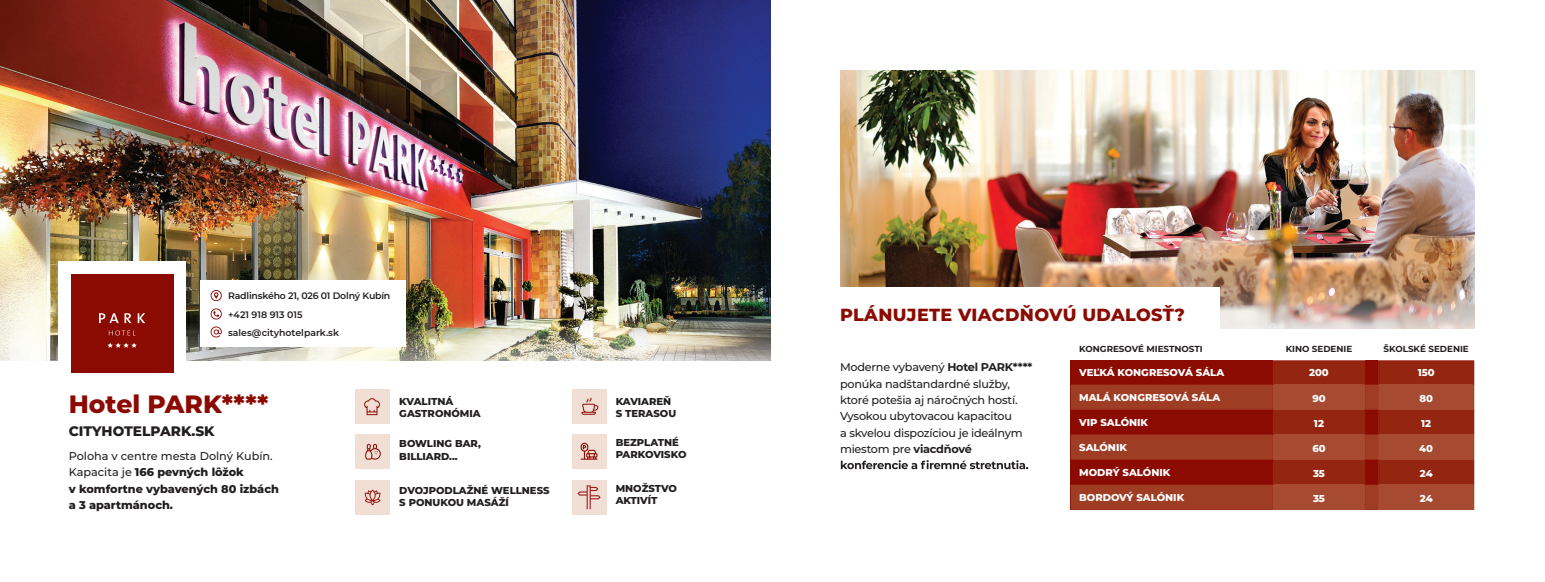
<style>
.page{position:relative;width:1545px;height:582px;background:#fff}
.page>*{position:absolute;margin:0;border:0;box-sizing:border-box;transform-origin:0 0}
.t1{font:800 25px "Montserrat";color:#8b0a02}
.t2{font:800 17.5px "Montserrat";letter-spacing:.02em;color:#8b0a02}
.t3{font:800 13.75px "Montserrat";color:#231f20}
.t4{font:500 11.25px/16.2px "Montserrat";letter-spacing:-.02em;color:#231f20}
.t5{font:800 11.25px/16.2px "Montserrat";color:#231f20}
.t6{font:800 10px/12.5px "Montserrat";color:#231f20}
.t7{font:800 10px "Montserrat";color:#fff}
.t8{font:600 9.38px "Montserrat";letter-spacing:-.01em;color:#231f20}
.t9{font:700 8.75px "Montserrat";color:#231f20}
.s1{font-weight:500}
.s2{font-weight:700}
</style>
<div class="page">
<img style="left:0;top:0;width:771px;height:360px">
<svg style="left:841px;top:460px;width:187px;height:8px"></svg>
<div style="left:355px;top:388px;width:35px;height:35px;background:#f1ded4"></div>
<svg style="left:364px;top:398px;width:16px;height:17px"></svg>
<div style="left:572px;top:388px;width:34px;height:35px;background:#f1ded4"></div>
<svg style="left:581px;top:397px;width:17px;height:17px"></svg>
<div style="left:355px;top:433px;width:35px;height:35px;background:#f1ded4"></div>
<svg style="left:365px;top:444px;width:16px;height:15px"></svg>
<div style="left:572px;top:433px;width:34px;height:35px;background:#f1ded4"></div>
<svg style="left:581px;top:442px;width:16px;height:17px"></svg>
<div style="left:572px;top:479px;width:34px;height:35px;background:#f1ded4"></div>
<div style="left:355px;top:479px;width:35px;height:35px;background:#f1ded4"></div>
<svg style="left:365px;top:489px;width:16px;height:16px"></svg>
<img style="left:840px;top:71px;width:634px;height:182px">
<svg style="left:1071px;top:360px;width:404px;height:150px;background:#992d1a"></svg>
<svg style="left:11px;top:360px;width:760px;height:13px"></svg>
<img style="left:11px;top:291px;width:760px;height:69px">
<img style="left:840px;top:253px;width:635px;height:76px">
<div style="left:59px;top:261px;width:127px;height:104px;background:#fff"></div>
<div style="left:837px;top:287px;width:383px;height:52px;background:#fff"></div>
<svg style="left:577px;top:485px;width:24px;height:23px"></svg>
<div style="left:71px;top:273px;width:102px;height:99px;background:#8b0a02"></div>
<svg style="left:99px;top:313px;width:20px;height:10px"></svg>
<svg style="left:125px;top:313px;width:7px;height:10px"></svg>
<svg style="left:138px;top:313px;width:7px;height:10px"></svg>
<svg style="left:109px;top:330px;width:25px;height:5px"></svg>
<svg style="left:108px;top:343px;width:29px;height:4px"></svg>
<div style="left:201px;top:280px;width:205px;height:67px;background:#fff"></div>
<svg style="left:210px;top:308px;width:12px;height:12px"></svg>
<svg style="left:210px;top:326px;width:12px;height:11px"></svg>
<svg style="left:210px;top:290px;width:12px;height:11px"></svg>
<p class="t8" style="left:228px;top:289px;width:164px">Radlinského 21, 026 01 Dolný Kubín</p>
<p class="t8" style="left:228px;top:307px;width:76px">+421 918 913 015</p>
<h2 class="t2" style="left:840px;top:301px;width:346px">PLÁNUJETE VIACDŇOVÚ UDALOSŤ?</h2>
<p class="t8" style="left:228px;top:325px;width:113px">sales@cityhotelpark.sk</p>
<h1 class="t1" style="left:69px;top:385px;width:201px">Hotel PARK****</h1>
<p class="t3" style="left:69px;top:420px;width:147px">CITYHOTELPARK.SK</p>
<p class="t5" style="left:69px;top:447px;width:212px"><span class="s1">Poloha v centre mesta Dolný Kubín.<br>Kapacita je</span> 166 pevných lôžok<br>v komfortne vybavených 80 izbách a 3 apartmánoch.</p>
<p class="t6" style="left:399px;top:394px;width:83px">KVALITNÁ<br>GASTRONÓMIA</p>
<p class="t6" style="left:399px;top:436px;width:83px">BOWLING BAR,<br>BILLIARD...</p>
<p class="t6" style="left:399px;top:483px;width:152px">DVOJPODLAŽNÉ WELLNESS<br>S PONUKOU MASÁŽÍ</p>
<p class="t6" style="left:616px;top:394px;width:62px">KAVIAREŇ<br>S TERASOU</p>
<p class="t6" style="left:616px;top:435px;width:72px">BEZPLATNÉ<br>PARKOVISKO</p>
<p class="t6" style="left:616px;top:481px;width:63px">MNOŽSTVO<br>AKTIVÍT</p>
<p class="t4" style="left:840px;top:358px;width:194px">Moderne vybavený <span class="s2">Hotel PARK**** </span>ponúka nadštandardné služby, ktoré potešia aj náročných hostí.<br>Vysokou ubytovacou kapacitou<br>a skvelou dispozíciou je ideálnym miestom pre <span class="s2">viacdňové</span></p>
<p class="t9" style="left:1079px;top:342px;width:125px">KONGRESOVÉ MIESTNOSTI</p>
<p class="t9" style="left:1383px;top:342px;width:87px">ŠKOLSKÉ SEDENIE</p>
<p class="t7" style="left:1309px;top:365px;width:21px">200</p>
<p class="t7" style="left:1312px;top:390px;width:15px">90</p>
<p class="t7" style="left:1314px;top:415px;width:12px">12</p>
<p class="t7" style="left:1312px;top:440px;width:15px">60</p>
<p class="t7" style="left:1313px;top:465px;width:14px">35</p>
<p class="t7" style="left:1313px;top:490px;width:14px">35</p>
<p class="t9" style="left:1286px;top:342px;width:68px">KINO SEDENIE</p>
<p class="t7" style="left:1079px;top:364px;width:147px">VEĽKÁ KONGRESOVÁ SÁLA</p>
<p class="t7" style="left:1079px;top:389px;width:143px">MALÁ KONGRESOVÁ SÁLA</p>
<p class="t7" style="left:1079px;top:414px;width:70px">VIP SALÓNIK</p>
<p class="t7" style="left:1079px;top:439px;width:49px">SALÓNIK</p>
<p class="t7" style="left:1079px;top:464px;width:93px">MODRÝ SALÓNIK</p>
<p class="t7" style="left:1079px;top:489px;width:107px">BORDOVÝ SALÓNIK</p>
<p class="t7" style="left:1418px;top:365px;width:18px">150</p>
<p class="t7" style="left:1419px;top:390px;width:15px">80</p>
<p class="t7" style="left:1421px;top:415px;width:12px">12</p>
<p class="t7" style="left:1419px;top:440px;width:15px">40</p>
<p class="t7" style="left:1420px;top:465px;width:14px">24</p>
<p class="t7" style="left:1420px;top:490px;width:14px">24</p>
</div>
